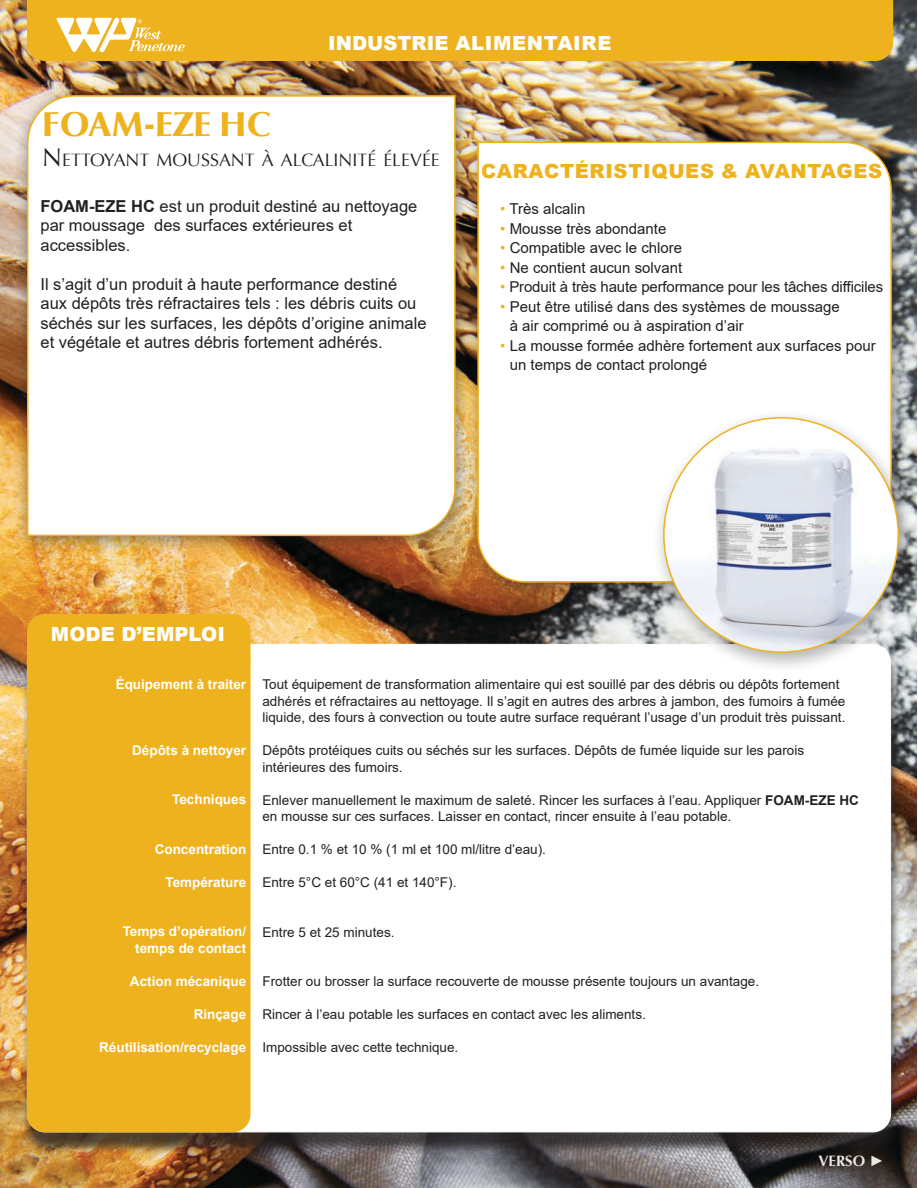
<style>
.page{position:relative;width:918px;height:1188px;background:#fff}
.page>*{position:absolute;margin:0;border:0;box-sizing:border-box;transform-origin:0 0}
.t1{font:900 34.5px "Optima LT Pro";color:#eeb21e}
.t2{font:900 19.5px "Arial";letter-spacing:.035em;color:#eeb21e}
.t3{font:900 19.5px "Arial";letter-spacing:.02em;color:#fff}
.t4{font:900 19.5px "Arial";color:#fff}
.t5{font:17.85px "Optima LT Pro";color:#231f20}
.t6{font:16.5px/19.5px "Arial";color:#231f20}
.t7{font:15px/19.5px "Arial";color:#231f20}
.t8{font:700 15px "Optima LT Pro";color:#fff}
.t9{font:13.5px/16.5px "Arial";color:#231f20}
.t10{font:700 13.5px/16.5px "Arial";color:#fff;text-align:right}
.s1{font-size:25.5px}
.s2{font-weight:700}
.s3{color:#eeb21e}
.s4{font-family:"Arial"}
</style>
<div class="page">
<img style="left:0;top:0;width:917px;height:1188px">
<div style="left:27px;top:0;width:866px;height:61px;background:#eeb21e"></div>
<svg style="left:56px;top:16px;width:129px;height:36px"></svg>
<div style="left:21px;top:650px;width:880px;height:505px;background:#231f20;opacity:.75"></div>
<div style="left:27px;top:644px;width:864px;height:488px;background:#fff;border-radius:18px"></div>
<div style="left:27px;top:646px;width:224px;height:486px;background:#eeb21e;border-radius:18px"></div>
<div style="left:27px;top:614px;width:224px;height:65px;background:#eeb21e;border-radius:18px"></div>
<div style="left:13px;top:83px;width:459px;height:471px;background:#231f20;opacity:.5"></div>
<svg style="left:26px;top:94px;width:430px;height:443px"></svg>
<div style="left:465px;top:129px;width:445px;height:471px;background:#231f20;opacity:.5"></div>
<svg style="left:477px;top:141px;width:416px;height:442px"></svg>
<div style="left:652px;top:408px;width:265px;height:265px;background:#231f20;opacity:.33"></div>
<img style="left:664px;top:418px;width:234px;height:234px;border-radius:117px">
<h2 class="t3" style="left:328px;top:28px;width:285px">INDUSTRIE ALIMENTAIRE</h2>
<p class="t1" style="left:42px;top:102px;width:231px">FOAM-EZE HC</p>
<p class="t5" style="left:42px;top:149px;width:399px"><span class="s1">N</span>ETTOYANT MOUSSANT À ALCALIN ITÉ ÉLEVÉE</p>
<p class="t6" style="left:40px;top:196px;width:378px"><span class="s2">FOAM-EZE HC</span> est un produit destiné au nettoyage par moussage des surfaces extérieures et</p>
<p class="t6" style="left:40px;top:235px;width:91px">accessibles.</p>
<p class="t6" style="left:40px;top:274px;width:388px">Il s’agit d’un produit à haute performance destiné aux dépôts très réfractaires tels : les débris cuits ou séchés sur les surfaces, les dépôts d’origine animale et végétale et autres débris fortement adhérés.</p>
<h2 class="t2" style="left:481px;top:157px;width:403px">CARACTÉRISTIQUES &amp; AVANTAGES</h2>
<p class="t7" style="left:500px;top:199px;width:87px"><span class="s3">•</span> Très alcalin</p>
<p class="t7" style="left:500px;top:219px;width:168px"><span class="s3">•</span> Mousse très abondante</p>
<p class="t7" style="left:500px;top:238px;width:183px"><span class="s3">•</span> Compatible avec le chlore</p>
<p class="t7" style="left:500px;top:258px;width:184px"><span class="s3">•</span> Ne contient aucun solvant</p>
<p class="t7" style="left:500px;top:277px;width:385px"><span class="s3">•</span> Produit à très haute performance pour les tâches difficiles</p>
<p class="t7" style="left:510px;top:297px;width:332px;text-indent:-9px"><span class="s3">•</span> Peut être utilisé dans des systèmes de moussage à air comprimé ou à aspiration d’air</p>
<p class="t7" style="left:510px;top:336px;width:367px;text-indent:-9px"><span class="s3">•</span> La mousse formée adhère fortement aux surfaces pour un temps de contact prolongé</p>
<h2 class="t4" style="left:51px;top:620px;width:176px">MODE D’EMPLOI</h2>
<p class="t10" style="left:116px;top:676px;width:132px">Équipement à traiter</p>
<p class="t10" style="left:132px;top:742px;width:116px">Dépôts à nettoyer</p>
<p class="t10" style="left:172px;top:791px;width:76px">Techniques</p>
<p class="t10" style="left:155px;top:841px;width:93px">Concentration</p>
<p class="t10" style="left:165px;top:874px;width:82px">Température</p>
<p class="t10" style="left:123px;top:923px;width:125px">Temps d’opération/ temps de contact</p>
<p class="t10" style="left:130px;top:973px;width:118px">Action mécanique</p>
<p class="t10" style="left:194px;top:1006px;width:54px">Rinçage</p>
<p class="t10" style="left:99px;top:1039px;width:149px">Réutilisation/recyclage</p>
<p class="t9" style="left:262px;top:676px;width:585px">Tout équipement de transformation alimentaire qui est souillé par des débris ou dépôts fortement adhérés et réfractaires au nettoyage. Il s’agit en autres des arbres à jambon, des fumoirs à fumée liquide, des fours à convection ou toute autre surface requérant l’usage d’un produit très puissant.</p>
<p class="t9" style="left:262px;top:742px;width:543px">Dépôts protéiques cuits ou séchés sur les surfaces. Dépôts de fumée liquide sur les parois intérieures des fumoirs.</p>
<p class="t9" style="left:262px;top:792px;width:598px">Enlever manuellement le maximum de saleté. Rincer les surfaces à l’eau. Appliquer <span class="s2">FOAM-EZE HC </span>en mousse sur ces surfaces. Laisser en contact, rincer ensuite à l’eau potable.</p>
<p class="t9" style="left:262px;top:841px;width:285px">Entre 0.1 % et 10 % (1 ml et 100 ml/litre d’eau).</p>
<p class="t9" style="left:262px;top:874px;width:196px">Entre 5°C et 60°C (41 et 140°F).</p>
<p class="t9" style="left:262px;top:924px;width:134px">Entre 5 et 25 minutes.</p>
<p class="t9" style="left:262px;top:973px;width:498px">Frotter ou brosser la surface recouverte de mousse présente toujours un avantage.</p>
<p class="t9" style="left:262px;top:1006px;width:385px">Rincer à l’eau potable les surfaces en contact avec les aliments.</p>
<p class="t9" style="left:262px;top:1039px;width:197px">Impossible avec cette technique.</p>
<p class="t8" style="left:819px;top:1151px;width:67px">VERSO <span class="s4">►</span></p>
</div>
